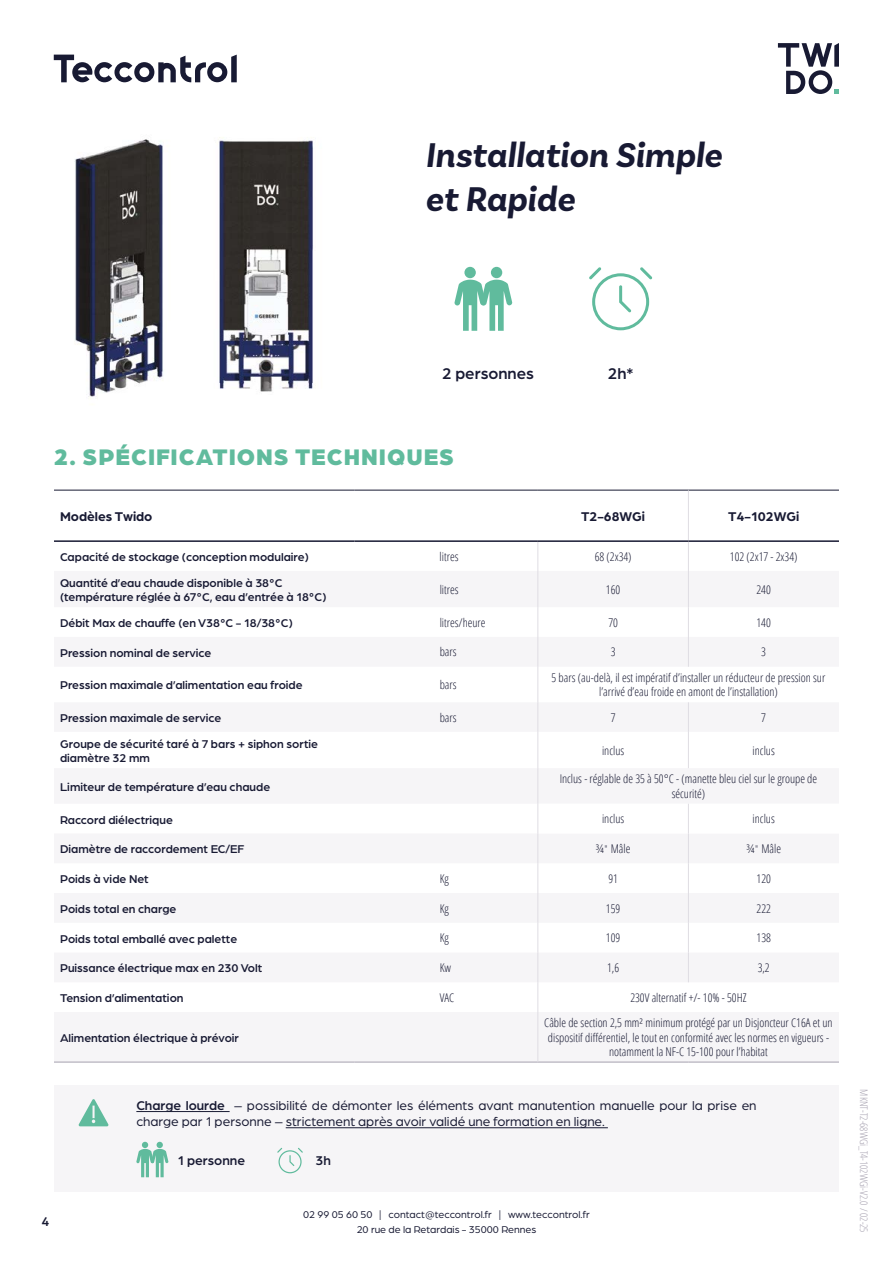
<style>
.page{position:relative;width:893px;height:1263px;background:#fff}
.page>*{position:absolute;margin:0;border:0;box-sizing:border-box;transform-origin:0 0}
.t1{font:italic 700 36px/43.2px "Basic Sans";color:#181a33}
.t2{font:900 24px "Arboria";letter-spacing:.04em;color:#60bb9d}
.t3{font:500 16.5px "Arboria";color:#181a33}
.t4{font:13.5px/16.2px "Arboria";color:#181a33}
.t5{font:700 13.5px "Arboria";color:#181a33}
.t6{font:500 13.5px "Arboria";color:#181a33}
.t7{font:500 12px/14.4px "Arboria";color:#181a33}
.t8{font:300 condensed 12px/14.4px "Open Sans";color:#181a33;text-align:center}
.t9{font:10.5px/15px "Arboria";color:#181a33;text-align:center}
.t10{font:300 condensed 10.5px "Open Sans";color:#a5a0af}
.s1{font-family:"Arboria";font-stretch:normal}
.s2{font-weight:500}
</style>
<div class="page">
<svg style="left:778px;top:43px;width:61px;height:51px"></svg>
<svg style="left:54px;top:55px;width:183px;height:27px"></svg>
<img style="left:219px;top:137px;width:97px;height:255px">
<img style="left:74px;top:139px;width:89px;height:258px">
<div style="left:54px;top:1085px;width:785px;height:107px;background:#f6f5f7"></div>
<div style="left:464px;top:267px;width:12px;height:11px;background:#60bb9d;border-radius:50%"></div>
<div style="left:491px;top:267px;width:11px;height:11px;background:#60bb9d;border-radius:50%"></div>
<svg style="left:454px;top:280px;width:58px;height:51px"></svg>
<svg style="left:589px;top:267px;width:63px;height:63px"></svg>
<hr style="left:538px;top:1062px;width:150px;height:1px;background:#a5a0af">
<hr style="left:688px;top:1062px;width:151px;height:1px;background:#a5a0af">
<hr style="left:54px;top:1062px;width:301px;height:1px;background:#a5a0af">
<hr style="left:355px;top:1062px;width:183px;height:1px;background:#a5a0af">
<svg style="left:537px;top:542px;width:1px;height:29px"></svg>
<hr style="left:537px;top:571px;width:1px;height:36px;background:#dfdde3">
<hr style="left:537px;top:607px;width:1px;height:30px;background:#dfdde3">
<hr style="left:537px;top:637px;width:1px;height:30px;background:#dfdde3">
<hr style="left:537px;top:702px;width:1px;height:30px;background:#dfdde3">
<hr style="left:537px;top:863px;width:1px;height:30px;background:#dfdde3">
<hr style="left:537px;top:1012px;width:1px;height:50px;background:#dfdde3">
<hr style="left:54px;top:490px;width:301px;height:1px;background:#181a33">
<hr style="left:355px;top:490px;width:183px;height:1px;background:#181a33">
<hr style="left:538px;top:490px;width:150px;height:1px;background:#181a33">
<hr style="left:688px;top:490px;width:151px;height:1px;background:#181a33">
<hr style="left:537px;top:768px;width:1px;height:36px;background:#dfdde3">
<hr style="left:537px;top:667px;width:1px;height:35px;background:#dfdde3">
<hr style="left:537px;top:732px;width:1px;height:36px;background:#dfdde3">
<svg style="left:537px;top:923px;width:1px;height:29px"></svg>
<hr style="left:537px;top:982px;width:1px;height:30px;background:#dfdde3">
<hr style="left:537px;top:833px;width:1px;height:30px;background:#dfdde3">
<hr style="left:537px;top:893px;width:1px;height:30px;background:#dfdde3">
<hr style="left:537px;top:952px;width:1px;height:30px;background:#dfdde3">
<svg style="left:688px;top:542px;width:1px;height:29px"></svg>
<hr style="left:688px;top:571px;width:1px;height:36px;background:#dfdde3">
<hr style="left:688px;top:607px;width:1px;height:30px;background:#dfdde3">
<hr style="left:688px;top:637px;width:1px;height:30px;background:#dfdde3">
<hr style="left:688px;top:702px;width:1px;height:30px;background:#dfdde3">
<hr style="left:688px;top:732px;width:1px;height:36px;background:#dfdde3">
<svg style="left:537px;top:804px;width:152px;height:29px"></svg>
<hr style="left:688px;top:833px;width:1px;height:30px;background:#dfdde3">
<hr style="left:688px;top:863px;width:1px;height:30px;background:#dfdde3">
<hr style="left:688px;top:893px;width:1px;height:30px;background:#dfdde3">
<svg style="left:688px;top:923px;width:1px;height:29px"></svg>
<hr style="left:688px;top:952px;width:1px;height:30px;background:#dfdde3">
<hr style="left:688px;top:490px;width:1px;height:50px;background:#dfdde3">
<hr style="left:54px;top:540px;width:301px;height:2px;background:#181a33">
<hr style="left:355px;top:540px;width:183px;height:2px;background:#181a33">
<hr style="left:538px;top:540px;width:150px;height:2px;background:#181a33">
<hr style="left:688px;top:540px;width:151px;height:2px;background:#181a33">
<hr style="left:136px;top:1111px;width:94px;height:1px;background:#181a33">
<hr style="left:286px;top:1127px;width:322px;height:1px;background:#181a33">
<svg style="left:78px;top:1099px;width:31px;height:27px"></svg>
<svg style="left:136px;top:1142px;width:32px;height:35px"></svg>
<svg style="left:277px;top:1148px;width:26px;height:25px"></svg>
<h1 class="t1" style="left:425px;top:134px;width:298px">Installation Simple et Rapide</h1>
<h3 class="t3" style="left:442px;top:362px;width:93px">2 personnes</h3>
<h3 class="t3" style="left:608px;top:362px;width:27px">2h*</h3>
<h2 class="t2" style="left:54px;top:440px;width:401px">2. SPÉCIFICATIONS TECHNIQUES</h2>
<p class="t5" style="left:60px;top:507px;width:94px">Modèles Twido</p>
<p class="t5" style="left:581px;top:507px;width:65px">T2-68WGi</p>
<p class="t5" style="left:728px;top:507px;width:73px">T4-102WGi</p>
<p class="t7" style="left:60px;top:549px;width:250px">Capacité de stockage (conception modulaire)</p>
<p class="t8" style="left:440px;top:549px;width:20px">litres</p>
<p class="t8" style="left:595px;top:549px;width:38px">68 (2x34)</p>
<p class="t8" style="left:730px;top:549px;width:69px">102 (2x17 - 2x34)</p>
<p class="t7" style="left:60px;top:575px;width:268px">Quantité d’eau chaude disponible à 38°C (température réglée à 67°C, eau d’entrée à 18°C)</p>
<p class="t8" style="left:440px;top:582px;width:20px">litres</p>
<p class="t8" style="left:606px;top:582px;width:16px">160</p>
<p class="t8" style="left:756px;top:582px;width:16px">240</p>
<p class="t7" style="left:60px;top:615px;width:234px">Débit Max de chauffe (en V38°C - 18/38°C)</p>
<p class="t8" style="left:440px;top:615px;width:47px">litres/heure</p>
<p class="t8" style="left:608px;top:615px;width:11px">70</p>
<p class="t8" style="left:756px;top:615px;width:16px">140</p>
<p class="t7" style="left:60px;top:645px;width:153px">Pression nominal de service</p>
<p class="t8" style="left:440px;top:644px;width:18px">bars</p>
<p class="t8" style="left:611px;top:644px;width:6px">3</p>
<p class="t8" style="left:761px;top:644px;width:6px">3</p>
<p class="t7" style="left:60px;top:678px;width:244px">Pression maximale d’alimentation eau froide</p>
<p class="t8" style="left:440px;top:677px;width:18px">bars</p>
<p class="t8" style="left:552px;top:670px;width:275px">5 bars (au-delà, il est impératif d’installer un réducteur de pression sur l’arrivé d’eau froide en amont de l’installation)</p>
<p class="t7" style="left:60px;top:710px;width:163px">Pression maximale de service</p>
<p class="t8" style="left:440px;top:710px;width:18px">bars</p>
<p class="t8" style="left:611px;top:710px;width:6px">7</p>
<p class="t8" style="left:761px;top:710px;width:6px">7</p>
<p class="t7" style="left:60px;top:736px;width:260px">Groupe de sécurité taré à 7 bars + siphon sortie diamètre 32 mm</p>
<p class="t8" style="left:602px;top:743px;width:24px">inclus</p>
<p class="t8" style="left:753px;top:743px;width:24px">inclus</p>
<p class="t7" style="left:60px;top:779px;width:212px">Limiteur de température d’eau chaude</p>
<p class="t8" style="left:560px;top:771px;width:259px">Inclus - réglable de 35 à 50°C - (manette bleu ciel sur le groupe de sécurité)</p>
<p class="t7" style="left:60px;top:812px;width:114px">Raccord diélectrique</p>
<p class="t8" style="left:602px;top:811px;width:24px">inclus</p>
<p class="t8" style="left:753px;top:811px;width:24px">inclus</p>
<p class="t7" style="left:60px;top:841px;width:186px">Diamètre de raccordement EC/EF</p>
<p class="t8" style="left:596px;top:841px;width:36px">¾<span class="s1">"</span> Mâle</p>
<p class="t8" style="left:746px;top:841px;width:36px">¾<span class="s1">"</span> Mâle</p>
<p class="t7" style="left:60px;top:871px;width:90px">Poids à vide Net</p>
<p class="t8" style="left:440px;top:871px;width:11px">Kg</p>
<p class="t8" style="left:608px;top:871px;width:11px">91</p>
<p class="t8" style="left:756px;top:871px;width:16px">120</p>
<p class="t7" style="left:60px;top:901px;width:118px">Poids total en charge</p>
<p class="t8" style="left:440px;top:900px;width:11px">Kg</p>
<p class="t8" style="left:606px;top:900px;width:16px">159</p>
<p class="t8" style="left:756px;top:900px;width:16px">222</p>
<p class="t7" style="left:60px;top:931px;width:179px">Poids total emballé avec palette</p>
<p class="t8" style="left:440px;top:930px;width:11px">Kg</p>
<p class="t8" style="left:606px;top:930px;width:16px">109</p>
<p class="t8" style="left:756px;top:930px;width:16px">138</p>
<p class="t7" style="left:60px;top:960px;width:204px">Puissance électrique max en 230 Volt</p>
<p class="t8" style="left:440px;top:960px;width:13px">Kw</p>
<p class="t8" style="left:607px;top:960px;width:14px">1,6</p>
<p class="t8" style="left:758px;top:960px;width:14px">3,2</p>
<p class="t7" style="left:60px;top:990px;width:125px">Tension d’alimentation</p>
<p class="t8" style="left:440px;top:990px;width:16px">VAC</p>
<p class="t8" style="left:630px;top:990px;width:118px">230V alternatif +/- 10% - 50HZ</p>
<p class="t7" style="left:60px;top:1030px;width:181px">Alimentation électrique à prévoir</p>
<p class="t8" style="left:544px;top:1015px;width:290px">Câble de section 2,5 mm² minimum protégé par un Disjoncteur C16A et un dispositif différentiel, le tout en conformité avec les normes en vigueurs - notamment la NF-C 15-100 pour l’habitat</p>
<p class="t6" style="left:42px;top:1213px;width:9px">4</p>
<p class="t4" style="left:136px;top:1097px;width:622px"><span class="s2">Charge lourde</span> – possibilité de démonter les éléments avant manutention manuelle pour la prise en charge par 1 personne – strictement après avoir validé une formation en ligne.</p>
<p class="t6" style="left:178px;top:1151px;width:69px">1 personne</p>
<p class="t6" style="left:316px;top:1151px;width:17px">3h</p>
<p class="t9" style="left:303px;top:1206px;width:288px">02 99 05 60 50 | contact@teccontrol.fr | www.teccontrol.fr<br>20 rue de la Retardais - 35000 Rennes</p>
<p class="t10" style="left:871px;top:1089px;width:145px;rotate:90deg">MKNT-T2-68WGi_T4-102WGi-V2.0 / 02-25</p>
</div>
